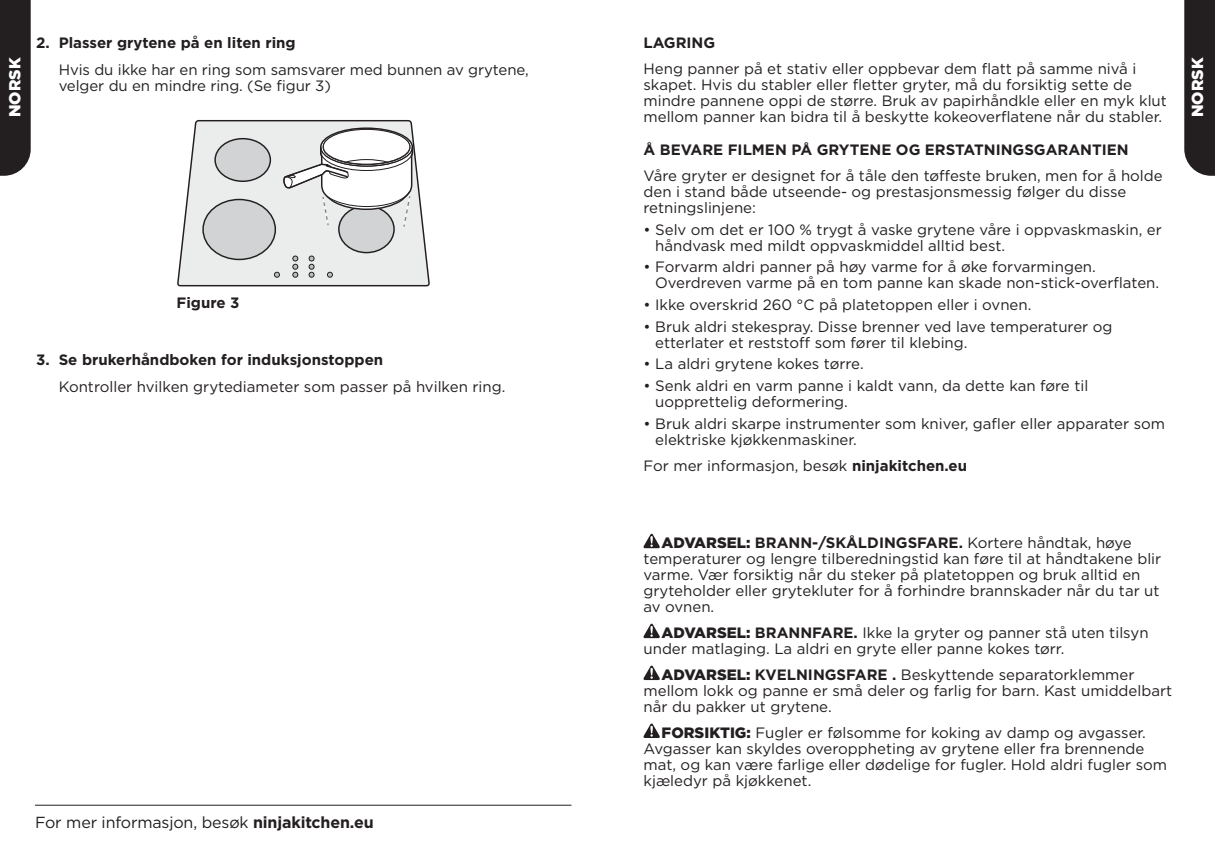
<style>
.page{position:relative;width:1215px;height:864px;background:#fff}
.page>*{position:absolute;margin:0;border:0;box-sizing:border-box;transform-origin:0 0}
.t1{font:16px "Gotham";letter-spacing:-.01em;color:#231f20}
.t2{font:900 16px "Gotham";color:#fff}
.t3{font:15px/16px "Gotham";color:#231f20}
.t4{font:700 15px "Gotham";color:#231f20}
.s1{font-weight:700}
.s2{font-weight:900}
</style>
<div class="page">
<div style="left:0;top:0;width:31px;height:176px;background:#231f20"></div>
<div style="left:1184px;top:0;width:30px;height:176px;background:#231f20"></div>
<svg style="left:643px;top:533px;width:17px;height:15px"></svg>
<svg style="left:643px;top:623px;width:17px;height:15px"></svg>
<svg style="left:643px;top:665px;width:17px;height:15px"></svg>
<svg style="left:643px;top:723px;width:17px;height:15px"></svg>
<svg style="left:177px;top:119px;width:253px;height:168px"></svg>
<svg style="left:178px;top:121px;width:251px;height:165px"></svg>
<hr style="left:35px;top:805px;width:536px;height:1px;background:#231f20">
<p class="t4" style="left:36px;top:34px;width:261px">2. Plasser grytene på en liten ring</p>
<p class="t3" style="left:59px;top:62px;width:471px">Hvis du ikke har en ring som samsvarer med bunnen av grytene, velger du en mindre ring. (Se figur 3)</p>
<p class="t4" style="left:643px;top:34px;width:73px">LAGRING</p>
<p class="t3" style="left:643px;top:61px;width:525px">Heng panner på et stativ eller oppbevar dem flatt på samme nivå i skapet. Hvis du stabler eller fletter gryter, må du forsiktig sette de mindre pannene oppi de større. Bruk av papirhåndkle eller en myk klut mellom panner kan bidra til å beskytte kokeoverflatene når du stabler.</p>
<p class="t4" style="left:643px;top:141px;width:487px">Å BEVARE FILMEN PÅ GRYTENE OG ERSTATNINGSGARANTIEN</p>
<p class="t3" style="left:643px;top:168px;width:520px">Våre gryter er designet for å tåle den tøffeste bruken, men for å holde den i stand både utseende- og prestasjonsmessig følger du disse retningslinjene:</p>
<p class="t3" style="left:655px;top:221px;width:508px;text-indent:-12px">• Selv om det er 100 % trygt å vaske grytene våre i oppvaskmaskin, er håndvask med mildt oppvaskmiddel alltid best.</p>
<p class="t3" style="left:655px;top:259px;width:505px;text-indent:-12px">• Forvarm aldri panner på høy varme for å øke forvarmingen.<br>Overdreven varme på en tom panne kan skade non-stick-overflaten.</p>
<p class="t3" style="left:643px;top:297px;width:389px">• Ikke overskrid 260 °C på platetoppen eller i ovnen.</p>
<p class="t3" style="left:655px;top:318px;width:459px;text-indent:-12px">• Bruk aldri stekespray. Disse brenner ved lave temperaturer og etterlater et reststoff som fører til klebing.</p>
<p class="t3" style="left:643px;top:356px;width:222px">• La aldri grytene kokes tørre.</p>
<p class="t3" style="left:655px;top:378px;width:434px;text-indent:-12px">• Senk aldri en varm panne i kaldt vann, da dette kan føre til uopprettelig deformering.</p>
<p class="t3" style="left:655px;top:415px;width:511px;text-indent:-12px">• Bruk aldri skarpe instrumenter som kniver, gafler eller apparater som elektriske kjøkkenmaskiner.</p>
<p class="t3" style="left:643px;top:457px;width:325px">For mer informasjon, besøk <span class="s1">ninjakitchen.eu</span></p>
<p class="t2" style="left:6px;top:117px;width:61px;rotate:-90deg">NORSK</p>
<p class="t2" style="left:1188px;top:117px;width:61px;rotate:-90deg">NORSK</p>
<p class="t4" style="left:176px;top:294px;width:64px">Figure 3</p>
<p class="t4" style="left:36px;top:351px;width:349px">3. Se brukerhåndboken for induksjonstoppen</p>
<p class="t3" style="left:59px;top:379px;width:448px">Kontroller hvilken grytediameter som passer på hvilken ring.</p>
<p class="t1" style="left:35px;top:814px;width:340px">For mer informasjon, besøk <span class="s1">ninjakitchen.eu</span></p>
<p class="t3" style="left:643px;top:535px;width:519px;text-indent:18px"><span class="s2">ADVARSEL:</span> <span class="s1">BRANN-/SKÅLDINGSFARE.</span> Kortere håndtak, høye temperaturer og lengre tilberedningstid kan føre til at håndtakene blir varme. Vær forsiktig når du steker på platetoppen og bruk alltid en gryteholder eller grytekluter for å forhindre brannskader når du tar ut av ovnen.</p>
<p class="t3" style="left:643px;top:625px;width:506px;text-indent:18px"><span class="s2">ADVARSEL:</span> <span class="s1">BRANNFARE.</span> Ikke la gryter og panner stå uten tilsyn under matlaging. La aldri en gryte eller panne kokes tørr.</p>
<p class="t3" style="left:643px;top:667px;width:530px;text-indent:18px"><span class="s2">ADVARSEL:</span> <span class="s1">KVELNINGSFARE .</span> Beskyttende separatorklemmer mellom lokk og panne er små deler og farlig for barn. Kast umiddelbart når du pakker ut grytene.</p>
<p class="t3" style="left:643px;top:725px;width:525px;text-indent:18px"><span class="s2">FORSIKTIG:</span> Fugler er følsomme for koking av damp og avgasser.<br>Avgasser kan skyldes overoppheting av grytene eller fra brennende mat, og kan være farlige eller dødelige for fugler. Hold aldri fugler som kjæledyr på kjøkkenet.</p>
</div>
